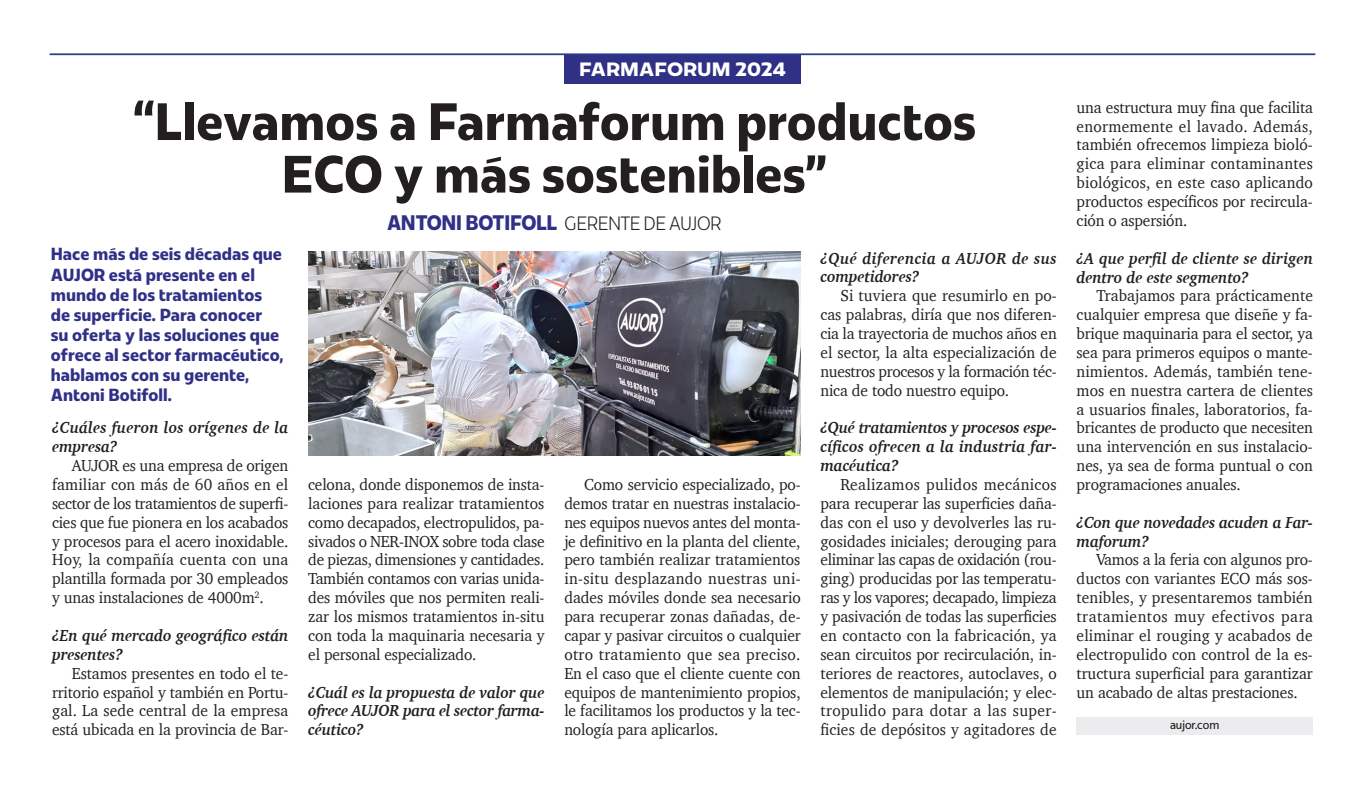
<style>
.page{position:relative;width:1365px;height:793px;background:#fff}
.page>*{position:absolute;margin:0;border:0;box-sizing:border-box;transform-origin:0 0}
.t1{font:700 52.32px/52.5px "Redonda Condensed";color:#231f20;text-align:center}
.t2{font:700 21px "Redonda Condensed";letter-spacing:-.025em;color:#303087}
.t3{font:700 19.25px "Redonda";color:#fff}
.t4{font:700 17.5px/20.1px "Redonda Condensed";color:#303087}
.t5{font:16.28px/18.9px "Charter";letter-spacing:-.01em;color:#231f20;text-align:justify;scale:.95 1}
.t6{font:italic 700 16.28px/18.9px "Charter";letter-spacing:-.01em;color:#231f20;scale:.95 1}
.t7{font:italic 700 16.28px/18.9px "Charter";letter-spacing:.025em;color:#231f20;scale:.95 1}
.t8{font:italic 700 16.28px/18.9px "Charter";letter-spacing:.01em;color:#231f20;scale:.95 1}
.t9{font:12.25px "Redonda Condensed";color:#231f20}
.s1{font-weight:300;font-size:19.25px;color:#231f20}
</style>
<div class="page">
<div style="left:1076px;top:717px;width:236px;height:17px;background:#ececee"></div>
<img style="left:308px;top:251px;width:492px;height:204px">
<hr style="left:50px;top:53px;width:1265px;height:2px;background:#253f8e">
<div style="left:564px;top:55px;width:236px;height:29px;background:#303087"></div>
<p class="t3" style="left:579px;top:57px;width:208px">FARMAFORUM 2024</p>
<h1 class="t1" style="left:133px;top:95px;width:844px">“Llevamos a Farmaforum productos<br>ECO y más sostenibles”</h1>
<p class="t4" style="left:51px;top:244px;width:234px">Hace más de seis décadas que<br>AUJOR está presente en el mundo de los tratamientos de superficie. Para conocer su oferta y las soluciones que ofrece al sector farmacéutico, hablamos con su gerente,<br>Antoni Botifoll.</p>
<p class="t8" style="left:52px;top:418px;width:250px">¿Cuáles fueron los orígenes de la empresa?</p>
<p class="t5" style="left:52px;top:455px;width:250px;text-indent:20px">AUJOR es una empresa de origen familiar con más de 60 años en el sector de los tratamientos de superfi&shy;cies que fue pionera en los acabados y procesos para el acero inoxidable.<br>Hoy, la compañía cuenta con una plantilla formada por 30 empleados y unas instalaciones de 4000m<sup>2</sup>.</p>
<p class="t6" style="left:52px;top:625px;width:250px">¿En qué mercado geográfico están presentes?</p>
<p class="t5" style="left:52px;top:663px;width:250px;text-indent:20px">Estamos presentes en todo el te&shy;rritorio español y también en Portu&shy;gal. La sede central de la empresa está ubicada en la provincia de Bar-</p>
<p class="t2" style="left:387px;top:210px;width:336px">ANTONI BOTIFOLL <span class="s1">GERENTE DE AUJOR</span></p>
<p class="t5" style="left:308px;top:474px;width:250px">celona, donde disponemos de insta&shy;laciones para realizar tratamientos como decapados, electropulidos, pa&shy;sivados o NER-INOX sobre toda clase de piezas, dimensiones y cantidades.<br>También contamos con varias unida&shy;des móviles que nos permiten reali&shy;zar los mismos tratamientos in-situ con toda la maquinaria necesaria y el personal especializado.</p>
<p class="t6" style="left:308px;top:682px;width:250px;text-align:justify">¿Cuál es la propuesta de valor que ofrece AUJOR para el sector farma&shy;céutico?</p>
<p class="t5" style="left:564px;top:474px;width:250px;text-indent:20px">Como servicio especializado, po&shy;demos tratar en nuestras instalacio&shy;nes equipos nuevos antes del monta&shy;je definitivo en la planta del cliente, pero también realizar tratamientos in-situ desplazando nuestras uni&shy;dades móviles donde sea necesario para recuperar zonas dañadas, de&shy;capar y pasivar circuitos o cualquier otro tratamiento que sea preciso.<br>En el caso que el cliente cuente con equipos de mantenimiento propios, le facilitamos los productos y la tec&shy;nología para aplicarlos.</p>
<p class="t7" style="left:820px;top:248px;width:250px">¿Qué diferencia a AUJOR de sus competidores?</p>
<p class="t5" style="left:820px;top:286px;width:250px;text-indent:20px">Si tuviera que resumirlo en po&shy;cas palabras, diría que nos diferen&shy;cia la trayectoria de muchos años en el sector, la alta especialización de nuestros procesos y la formación téc&shy;nica de todo nuestro equipo.</p>
<p class="t6" style="left:820px;top:418px;width:250px;text-align:justify">¿Qué tratamientos y procesos espe&shy;cíficos ofrecen a la industria far&shy;macéutica?</p>
<p class="t5" style="left:820px;top:474px;width:250px;text-indent:20px">Realizamos pulidos mecánicos para recuperar las superficies daña&shy;das con el uso y devolverles las ru&shy;gosidades iniciales; derouging para eliminar las capas de oxidación (rou&shy;ging) producidas por las temperatu&shy;ras y los vapores; decapado, limpieza y pasivación de todas las superficies en contacto con la fabricación, ya sean circuitos por recirculación, in&shy;teriores de reactores, autoclaves, o elementos de manipulación; y elec&shy;tropulido para dotar a las super&shy;ficies de depósitos y agitadores de</p>
<p class="t5" style="left:1076px;top:97px;width:250px">una estructura muy fina que facilita enormemente el lavado. Además, también ofrecemos limpieza bioló&shy;gica para eliminar contaminantes biológicos, en este caso aplicando productos específicos por recircula&shy;ción o aspersión.</p>
<p class="t6" style="left:1076px;top:248px;width:250px">¿A que perfil de cliente se dirigen dentro de este segmento?</p>
<p class="t5" style="left:1076px;top:286px;width:250px;text-indent:20px">Trabajamos para prácticamente cualquier empresa que diseñe y fa&shy;brique maquinaria para el sector, ya sea para primeros equipos o mante&shy;nimientos. Además, también tene&shy;mos en nuestra cartera de clientes a usuarios finales, laboratorios, fa&shy;bricantes de producto que necesiten una intervención en sus instalacio&shy;nes, ya sea de forma puntual o con programaciones anuales.</p>
<p class="t6" style="left:1076px;top:512px;width:250px">¿Con que novedades acuden a Far&shy;maforum?</p>
<p class="t5" style="left:1076px;top:550px;width:250px;text-indent:20px">Vamos a la feria con algunos pro&shy;ductos con variantes ECO más sos&shy;tenibles, y presentaremos también tratamientos muy efectivos para eliminar el rouging y acabados de electropulido con control de la es&shy;tructura superficial para garantizar un acabado de altas prestaciones.</p>
<p class="t9" style="left:1169px;top:717px;width:51px">aujor.com</p>
</div>
